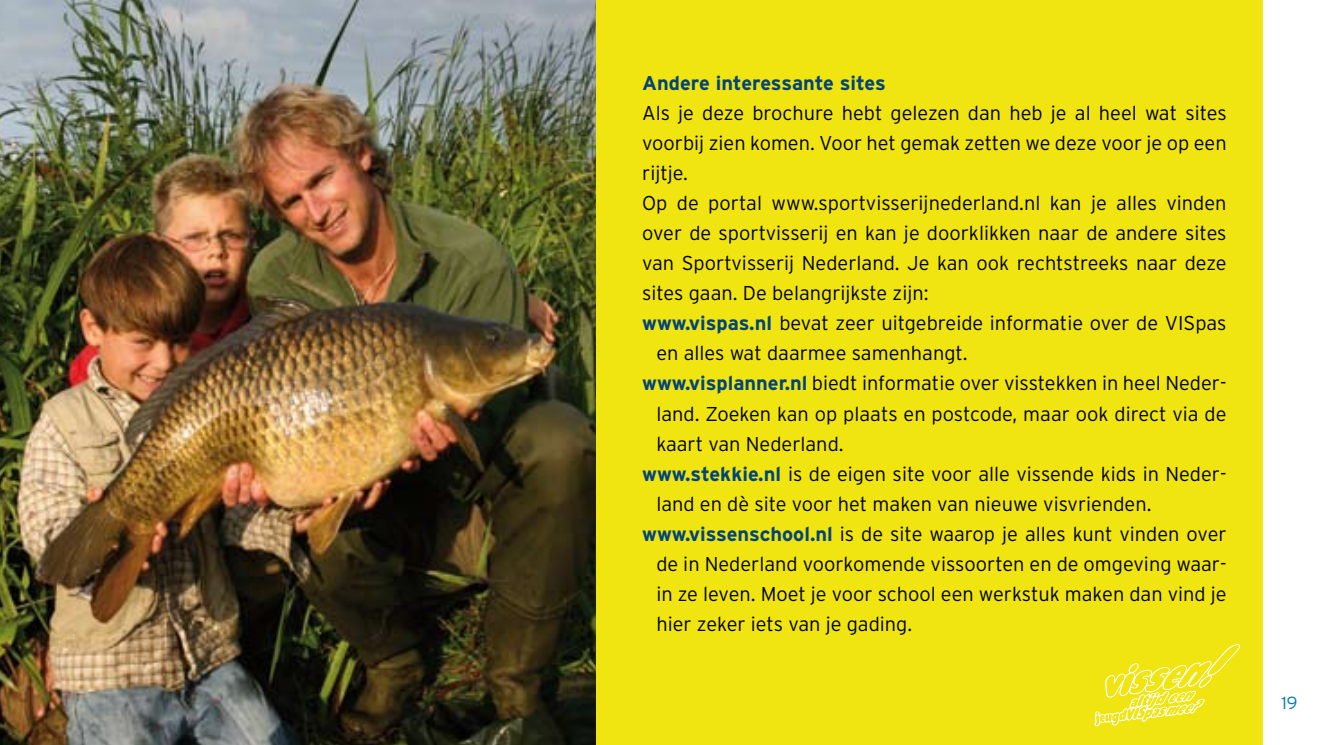
<style>
.page{position:relative;width:1333px;height:745px;background:#fff}
.page>*{position:absolute;margin:0;border:0;box-sizing:border-box;transform-origin:0 0}
.t1{font:300 20px "Interstate";color:#000}
.t2{font:700 20px "Interstate";letter-spacing:-.005em;color:#01447a}
.t3{font:300 17.5px "Interstate";color:#0178ba}
.s1{font-weight:700;color:#01447a}
</style>
<div class="page">
<div style="left:0;top:0;width:1261px;height:744px;background:#f0e411"></div>
<img style="left:0;top:0;width:595px;height:744px">
<svg style="left:1094px;top:644px;width:146px;height:82px"></svg>
<p class="t2" style="left:642px;top:72px;width:245px">Andere interessante sites</p>
<p class="t1" style="left:642px;top:102px;width:586px">Als je deze brochure hebt gelezen dan heb je al heel wat sites</p>
<p class="t1" style="left:642px;top:132px;width:586px">voorbij zien komen. Voor het gemak zetten we deze voor je op een</p>
<p class="t1" style="left:642px;top:162px;width:47px">rijtje.</p>
<p class="t1" style="left:642px;top:192px;width:586px">Op de portal www.sportvisserijnederland.nl kan je alles vinden</p>
<p class="t1" style="left:642px;top:222px;width:586px">over de sportvisserij en kan je doorklikken naar de andere sites</p>
<p class="t1" style="left:642px;top:252px;width:586px">van Sportvisserij Nederland. Je kan ook rechtstreeks naar deze</p>
<p class="t1" style="left:642px;top:282px;width:288px">sites gaan. De belangrijkste zijn:</p>
<p class="t1" style="left:642px;top:312px;width:586px"><span class="s1">www.vispas.nl</span> bevat zeer uitgebreide informatie over de VISpas</p>
<p class="t1" style="left:656px;top:342px;width:313px">en alles wat daarmee samenhangt.</p>
<p class="t1" style="left:642px;top:372px;width:586px"><span class="s1">www.visplanner.nl</span> biedt informatie over visstekken in heel Neder-</p>
<p class="t1" style="left:656px;top:402px;width:571px">land. Zoeken kan op plaats en postcode, maar ook direct via de</p>
<p class="t1" style="left:656px;top:432px;width:189px">kaart van Nederland.</p>
<p class="t1" style="left:642px;top:462px;width:586px"><span class="s1">www.stekkie.nl</span> is de eigen site voor alle vissende kids in Neder-</p>
<p class="t1" style="left:656px;top:492px;width:496px">land en dè site voor het maken van nieuwe visvrienden.</p>
<p class="t1" style="left:642px;top:522px;width:586px"><span class="s1">www.vissenschool.nl</span> is de site waarop je alles kunt vinden over</p>
<p class="t1" style="left:656px;top:552px;width:571px">de in Nederland voorkomende vissoorten en de omgeving waar-</p>
<p class="t1" style="left:656px;top:582px;width:571px">in ze leven. Moet je voor school een werkstuk maken dan vind je</p>
<p class="t1" style="left:656px;top:612px;width:257px">hier zeker iets van je gading.</p>
<p class="t3" style="left:1281px;top:693px;width:18px">19</p>
</div>
